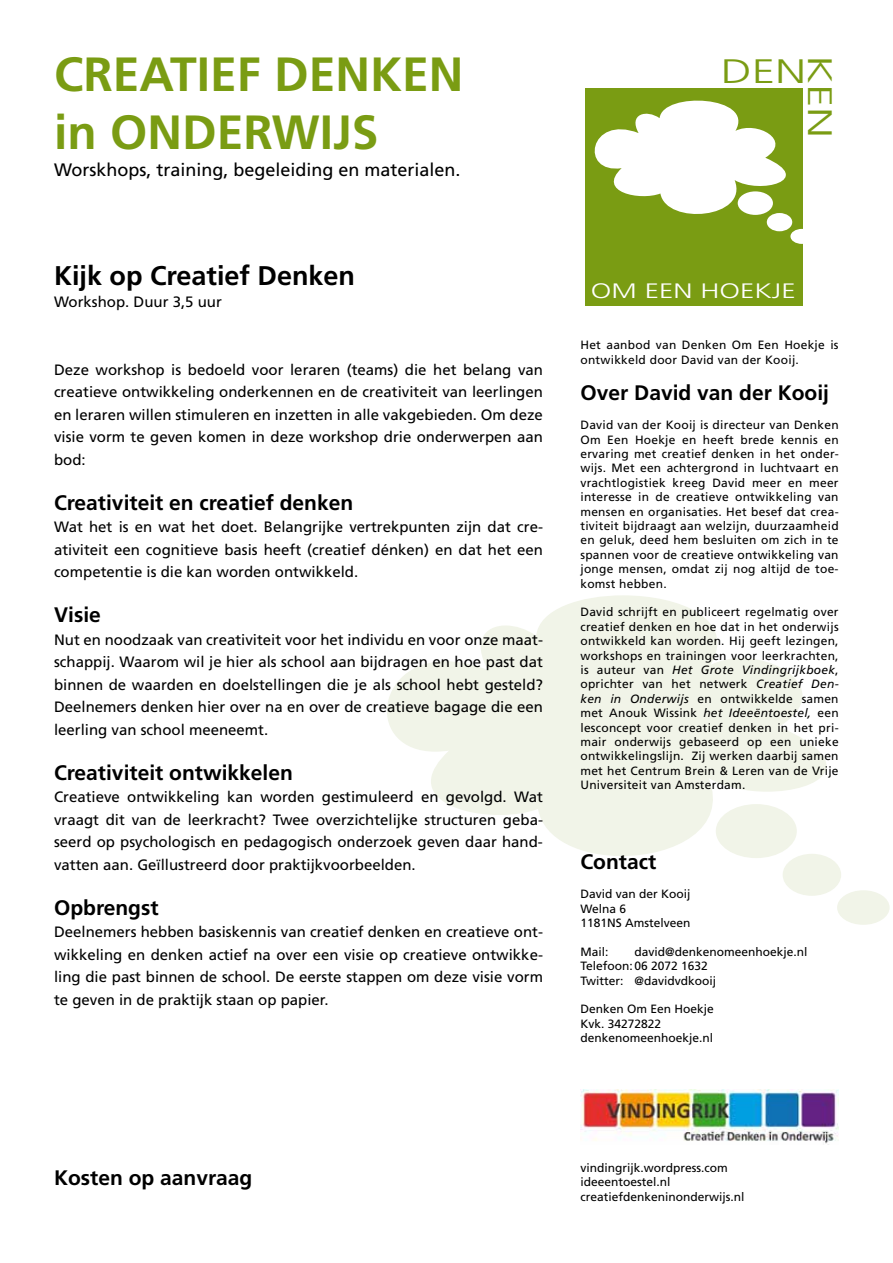
<style>
.page{position:relative;width:893px;height:1263px;background:#fff}
.page>*{position:absolute;margin:0;border:0;box-sizing:border-box;transform-origin:0 0}
.t1{font:700 48px/57.6px "Frutiger";color:#7a9c13}
.t2{font:300 33.9px "Frutiger";color:#7a9c13;scale:1.38 1}
.t3{font:700 27px "Frutiger";color:#000}
.t4{font:700 21px "Frutiger";color:#000}
.t5{font:300 20.85px "Frutiger";color:#fff;scale:1.37 1}
.t6{font:18px "Frutiger";color:#000}
.t7{font:15px/22.5px "Frutiger";color:#000;text-align:justify}
.t8{font:12px/14.4px "Frutiger";color:#000}
.t9{font:12px/14.4px "Frutiger";letter-spacing:.02em;color:#000}
.s1{font-style:italic}
</style>
<div class="page">
<img style="left:580px;top:1090px;width:259px;height:55px">
<svg style="left:387px;top:595px;width:440px;height:261px;fill:#f1f4e8"></svg>
<div style="left:716px;top:804px;width:81px;height:54px;background:#f1f4e8;border-radius:50%"></div>
<div style="left:783px;top:854px;width:58px;height:42px;background:#f1f4e8;border-radius:50%"></div>
<div style="left:837px;top:890px;width:53px;height:35px;background:#f1f4e8;border-radius:50%"></div>
<div style="left:585px;top:88px;width:218px;height:218px;background:#7a9c13"></div>
<svg style="left:594px;top:100px;width:199px;height:126px"></svg>
<div style="left:738px;top:191px;width:35px;height:24px;background:#fff;border-radius:50%"></div>
<div style="left:767px;top:213px;width:25px;height:18px;background:#fff;border-radius:50%"></div>
<div style="left:790px;top:229px;width:23px;height:15px;background:#fff;border-radius:50%"></div>
<h1 class="t1" style="left:54px;top:45px;width:411px">CREATIEF DENKEN in ONDERWIJS</h1>
<h3 class="t6" style="left:54px;top:159px;width:408px">Worskhops, training, begeleiding en materialen.</h3>
<h3 class="t3" style="left:54px;top:259px;width:303px">Kijk op Creatief Denken</h3>
<p class="t7" style="left:54px;top:291px;width:169px">Workshop. Duur 3,5 uur</p>
<p class="t7" style="left:54px;top:358px;width:490px">Deze workshop is bedoeld voor leraren (teams) die het belang van creatieve ontwikkeling onderkennen en de creativiteit van leerlingen en leraren willen stimuleren en inzetten in alle vakgebieden. Om deze visie vorm te geven komen in deze workshop drie onderwerpen aan bod:</p>
<h3 class="t4" style="left:54px;top:490px;width:301px">Creativiteit en creatief denken</h3>
<p class="t7" style="left:54px;top:516px;width:490px">Wat het is en wat het doet. Belangrijke vertrekpunten zijn dat cre&shy;ativiteit een cognitieve basis heeft (creatief dénken) en dat het een competentie is die kan worden ontwikkeld.</p>
<h3 class="t4" style="left:54px;top:602px;width:48px">Visie</h3>
<p class="t7" style="left:54px;top:628px;width:490px">Nut en noodzaak van creativiteit voor het individu en voor onze maat&shy;schappij. Waarom wil je hier als school aan bijdragen en hoe past dat binnen de waarden en doelstellingen die je als school hebt gesteld?<br>Deelnemers denken hier over na en over de creatieve bagage die een leerling van school meeneemt.</p>
<h3 class="t4" style="left:54px;top:760px;width:240px">Creativiteit ontwikkelen</h3>
<p class="t7" style="left:54px;top:786px;width:490px">Creatieve ontwikkeling kan worden gestimuleerd en gevolgd. Wat vraagt dit van de leerkracht? Twee overzichtelijke structuren geba&shy;seerd op psychologisch en pedagogisch onderzoek geven daar hand&shy;vatten aan. Geïllustreerd door praktijkvoorbeelden.</p>
<h3 class="t4" style="left:54px;top:895px;width:106px">Opbrengst</h3>
<p class="t7" style="left:54px;top:921px;width:491px">Deelnemers hebben basiskennis van creatief denken en creatieve ont&shy;wikkeling en denken actief na over een visie op creatieve ontwikke&shy;ling die past binnen de school. De eerste stappen om deze visie vorm te geven in de praktijk staan op papier.</p>
<h2 class="t2" style="left:721px;top:52px;width:63px">DEN</h2>
<h2 class="t2" style="left:839px;top:55px;width:62px;rotate:90deg">KEN</h2>
<h3 class="t5" style="left:591px;top:279px;width:151px">OM EEN HOEKJE</h3>
<p class="t9" style="left:580px;top:338px;width:260px">Het aanbod van Denken Om Een Hoekje is ontwikkeld door David van der Kooij.</p>
<h3 class="t4" style="left:580px;top:381px;width:250px">Over David van der Kooij</h3>
<p class="t8" style="left:580px;top:418px;width:260px;text-align:justify">David van der Kooij is directeur van Denken Om Een Hoekje en heeft brede kennis en ervaring met creatief denken in het onder&shy;wijs. Met een achtergrond in luchtvaart en vrachtlogistiek kreeg David meer en meer interesse in de creatieve ontwikkeling van mensen en organisaties. Het besef dat crea&shy;tiviteit bijdraagt aan welzijn, duurzaamheid en geluk, deed hem besluiten om zich in te spannen voor de creatieve ontwikkeling van jonge mensen, omdat zij nog altijd de toe&shy;komst hebben.</p>
<p class="t8" style="left:580px;top:605px;width:260px;text-align:justify">David schrijft en publiceert regelmatig over creatief denken en hoe dat in het onderwijs ontwikkeld kan worden. Hij geeft lezingen, workshops en trainingen voor leerkrachten, is auteur van <span class="s1">Het Grote Vindingrijkboek</span>, oprichter van het netwerk <span class="s1">Creatief Den&shy;ken in Onderwijs</span> en ontwikkelde samen met Anouk Wissink <span class="s1">het Ideeëntoestel,</span> een lesconcept voor creatief denken in het pri&shy;mair onderwijs gebaseerd op een unieke ontwikkelingslijn. Zij werken daarbij samen met het Centrum Brein &amp; Leren van de Vrije Universiteit van Amsterdam.</p>
<h3 class="t4" style="left:580px;top:850px;width:77px">Contact</h3>
<p class="t8" style="left:580px;top:887px;width:112px">David van der Kooij<br>Welna 6<br>1181NS Amstelveen</p>
<p class="t8" style="left:580px;top:944px;width:30px">Mail:</p>
<p class="t8" style="left:580px;top:944px;width:228px;text-indent:54px">david@denkenomeenhoekje.nl<br>Telefoon:06 2072 1632<br>Twitter: @davidvdkooij</p>
<p class="t8" style="left:580px;top:1002px;width:135px">Denken Om Een Hoekje<br>Kvk. 34272822 denkenomeenhoekje.nl</p>
<h3 class="t4" style="left:54px;top:1165px;width:200px">Kosten op aanvraag</h3>
<p class="t8" style="left:580px;top:1160px;width:166px">vindingrijk.wordpress.com ideeentoestel.nl creatiefdenkeninonderwijs.nl</p>
</div>
